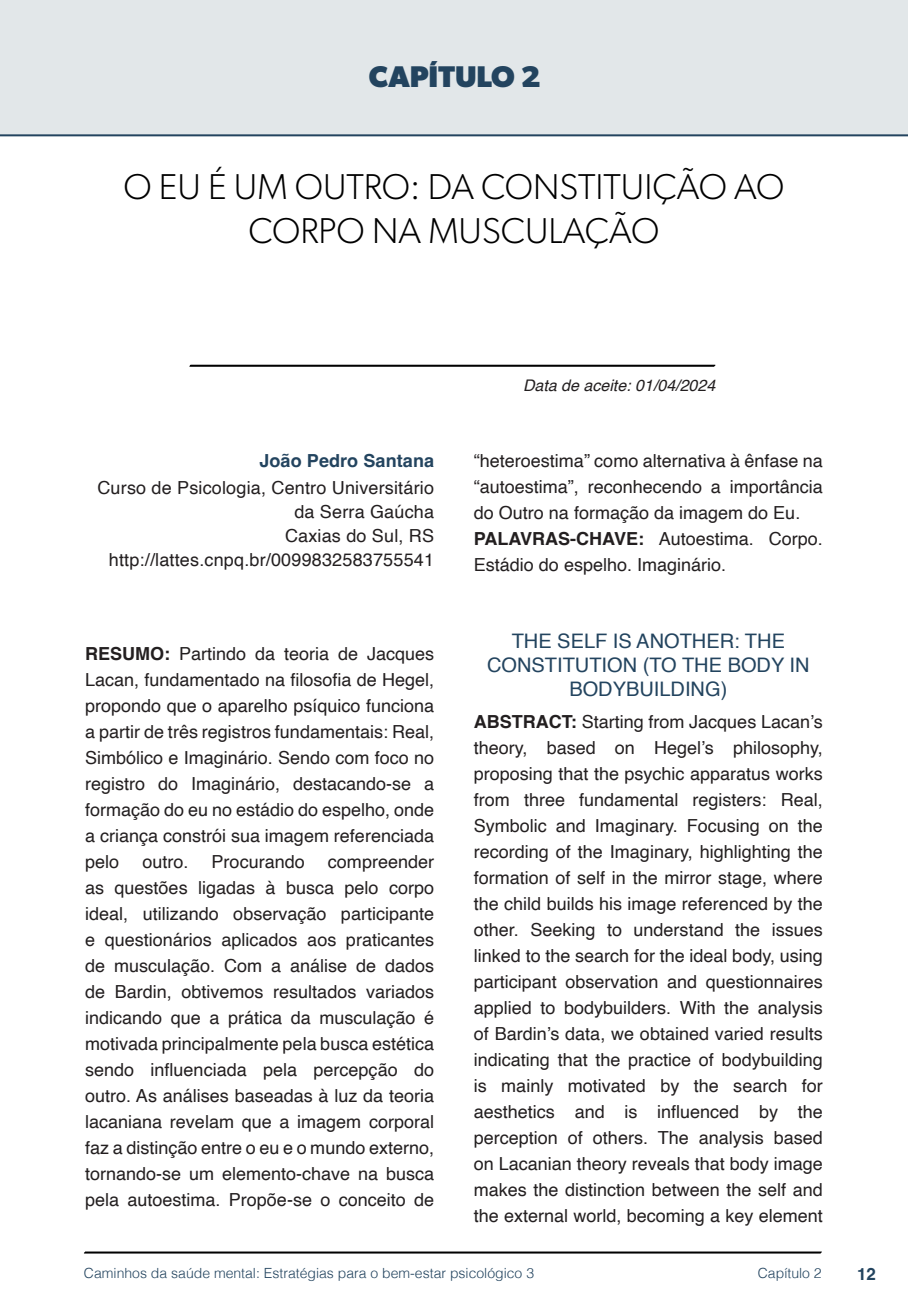
<style>
.page{position:relative;width:908px;height:1304px;background:#fff}
.page>*{position:absolute;margin:0;border:0;box-sizing:border-box;transform-origin:0 0}
.nome_artigos{font:300 36px/44px "Gibson";color:#000;text-align:center}
.capítulos{font:700 30px "Gibson";color:#23445f}
.título_Inglês{font:20px/24px "Helvetica";color:#23445f;text-align:center}
.Resumos_e_PC_TXT{font:18px/26px "Helvetica";color:#231f20;text-align:justify}
.info_autores{font:18px/24px "Helvetica";letter-spacing:.01em;color:#231f20;text-align:right}
.nome_autores{font:700 18px "Helvetica";letter-spacing:.005em;color:#23445f}
.t1{font:700 16.8px "Helvetica";color:#23445f}
.t2{font:italic 16px "Helvetica";color:#231f20}
.t3{font:300 14px "Helvetica";color:#23445f}
.s1{font-weight:700}
</style>
<div class="page">
<svg style="left:84px;top:1251px;width:737px;height:3px;background:#515151"></svg>
<div style="left:0;top:0;width:907px;height:136px;background:#e2e7e9"></div>
<svg style="left:189px;top:364px;width:526px;height:3px;background:#4f4f4f"></svg>
<div style="left:44px;top:72px;width:68px;height:61px;background:#e2e7e9"></div>
<p class="capítulos" style="left:369px;top:58px;width:173px">CAPÍTULO 2</p>
<p class="nome_artigos" style="left:123px;top:164px;width:662px">O EU É UM OUTRO: DA CONSTITUIÇÃO AO<br>CORPO NA MUSCULAÇÃO</p>
<p class="nome_autores" style="left:259px;top:450px;width:176px">João Pedro Santana</p>
<p class="info_autores" style="left:97px;top:477px;width:338px">Curso de Psicologia, Centro Universitário da Serra Gaúcha</p>
<p class="info_autores" style="left:285px;top:525px;width:150px">Caxias do Sul, RS</p>
<p class="info_autores" style="left:109px;top:549px;width:326px">http://lattes.cnpq.br/0099832583755541</p>
<p class="Resumos_e_PC_TXT" style="left:85px;top:642px;width:350px"><span class="s1">RESUMO:</span> Partindo da teoria de Jacques Lacan, fundamentado na filosofia de Hegel, propondo que o aparelho psíquico funciona a partir de três registros fundamentais: Real, Simbólico e Imaginário. Sendo com foco no registro do Imaginário, destacando-se a formação do eu no estádio do espelho, onde a criança constrói sua imagem referenciada pelo</p>
<p class="Resumos_e_PC_TXT" style="left:85px;top:850px;width:350px;text-indent:243px">compreender as questões ligadas à busca pelo corpo ideal, utilizando observação participante e questionários aplicados aos praticantes de musculação. Com a análise de dados de Bardin, obtivemos resultados variados indicando que a prática da musculação é motivada principalmente pela busca estética sendo influenciada pela percepção do outro. As análises baseadas à luz da teoria lacaniana revelam que a imagem corporal faz a distinção entre o eu e o mundo externo, tornando-se um elemento-chave na busca pela autoestima. Propõe-se o conceito de</p>
<p class="Resumos_e_PC_TXT" style="left:142px;top:850px;width:48px">outro.</p>
<p class="Resumos_e_PC_TXT" style="left:211px;top:850px;width:95px">Procurando</p>
<p class="t2" style="left:523px;top:373px;width:194px">Data de aceite: 01/04/2024</p>
<p class="Resumos_e_PC_TXT" style="left:473px;top:448px;width:350px">“heteroestima” como alternativa à ênfase na “autoestima”, reconhecendo a importância do Outro na formação da imagem do Eu.</p>
<p class="Resumos_e_PC_TXT" style="left:473px;top:526px;width:350px"><span class="s1">PALAVRAS-CHAVE:</span> Autoestima. Corpo.<br>Estádio do espelho. Imaginário.</p>
<p class="título_Inglês" style="left:487px;top:630px;width:324px">THE SELF IS ANOTHER: THE<br>CONSTITUTION (TO THE BODY IN<br>BODYBUILDING)</p>
<p class="Resumos_e_PC_TXT" style="left:473px;top:709px;width:350px"><span class="s1">ABSTRACT:</span> Starting from Jacques Lacan’s theory, based on Hegel’s philosophy, proposing that the psychic apparatus works from three fundamental registers: Real, Symbolic and Imaginary. Focusing on the recording of the Imaginary, highlighting the formation of self in the mirror stage, where the child builds his image referenced by the other. Seeking to understand the issues linked to the search for the ideal body, using participant observation and questionnaires applied to bodybuilders. With the analysis of Bardin’s data, we obtained varied results indicating that the practice of bodybuilding is mainly motivated by the search for aesthetics and is influenced by the perception of others. The analysis based on Lacanian theory reveals that body image makes the distinction between the self and the external world, becoming a key element</p>
<p class="t3" style="left:84px;top:1261px;width:451px">Caminhos da saúde mental: Estratégias para o bem-estar psicológico 3</p>
<p class="t3" style="left:757px;top:1261px;width:65px">Capítulo 2</p>
<p class="t1" style="left:856px;top:1264px;width:20px">12</p>
</div>
